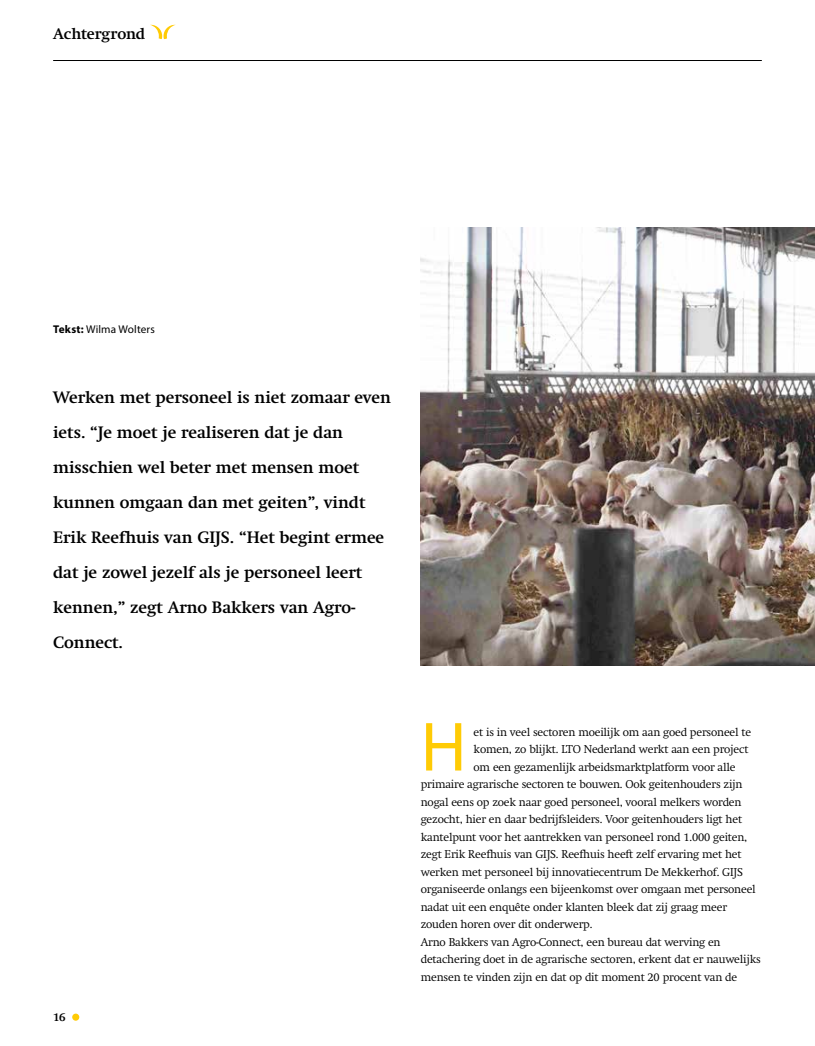
<style>
.page{position:relative;width:815px;height:1046px;background:#fff}
.page>*{position:absolute;margin:0;border:0;box-sizing:border-box;transform-origin:0 0}
.t1{font:70.25px "Myriad Pro";color:#ffcb05}
.t2{font:700 16.25px/35px "Swift";color:#000}
.t3{font:700 15px "Swift";letter-spacing:-.01em;color:#000}
.t4{font:300 11.25px "Swift";letter-spacing:-.015em;color:#000}
.t5{font:11.25px "Myriad Pro";letter-spacing:.01em;color:#000}
.t6{font:700 11.25px "Swift";color:#000}
.s1{font-weight:700}
</style>
<div class="page">
<hr style="left:53px;top:60px;width:709px;height:1px;background:#000">
<svg style="left:151px;top:25px;width:24px;height:14px"></svg>
<div style="left:72px;top:1013px;width:7px;height:7px;background:#ffcb05;border-radius:50%"></div>
<img style="left:421px;top:227px;width:394px;height:438px">
<h3 class="t3" style="left:53px;top:25px;width:94px">Achtergrond</h3>
<p class="t5" style="left:53px;top:322px;width:103px"><span class="s1">Tekst:</span> Wilma Wolters</p>
<p class="t2" style="left:53px;top:380px;width:339px">Werken met personeel is niet zomaar even iets. “Je moet je realiseren dat je dan misschien wel beter met mensen moet kunnen omgaan dan met geiten”, vindt Erik Reefhuis van GIJS. “Het begint ermee dat je zowel jezelf als je personeel leert kennen,” zegt Arno Bakkers van Agro-Connect.</p>
<p class="t6" style="left:53px;top:1009px;width:14px">16</p>
<h1 class="t1" style="left:421px;top:703px;width:47px">H</h1>
<p class="t4" style="left:474px;top:725px;width:279px">et is in veel sectoren moeilijk om aan goed personeel te</p>
<p class="t4" style="left:474px;top:742px;width:276px">komen, zo blijkt. LTO Nederland werkt aan een project</p>
<p class="t4" style="left:474px;top:760px;width:263px">om een gezamenlijk arbeidsmarktplatform voor alle</p>
<p class="t4" style="left:421px;top:777px;width:323px">primaire agrarische sectoren te bouwen. Ook geitenhouders zijn</p>
<p class="t4" style="left:421px;top:795px;width:322px">nogal eens op zoek naar goed personeel, vooral melkers worden</p>
<p class="t4" style="left:421px;top:812px;width:323px">gezocht, hier en daar bedrijfsleiders. Voor geitenhouders ligt het</p>
<p class="t4" style="left:421px;top:830px;width:328px">kantelpunt voor het aantrekken van personeel rond 1.000 geiten,</p>
<p class="t4" style="left:421px;top:847px;width:322px">zegt Erik Reefhuis van GIJS. Reefhuis heeft zelf ervaring met het</p>
<p class="t4" style="left:421px;top:865px;width:324px">werken met personeel bij innovatiecentrum De Mekkerhof. GIJS</p>
<p class="t4" style="left:421px;top:882px;width:336px">organiseerde onlangs een bijeenkomst over omgaan met personeel</p>
<p class="t4" style="left:421px;top:900px;width:308px">nadat uit een enquête onder klanten bleek dat zij graag meer</p>
<p class="t4" style="left:421px;top:917px;width:173px">zouden horen over dit onderwerp.</p>
<p class="t4" style="left:421px;top:935px;width:301px">Arno Bakkers van Agro-Connect, een bureau dat werving en</p>
<p class="t4" style="left:421px;top:952px;width:342px">detachering doet in de agrarische sectoren, erkent dat er nauwelijks</p>
<p class="t4" style="left:421px;top:970px;width:318px">mensen te vinden zijn en dat op dit moment 20 procent van de</p>
</div>
